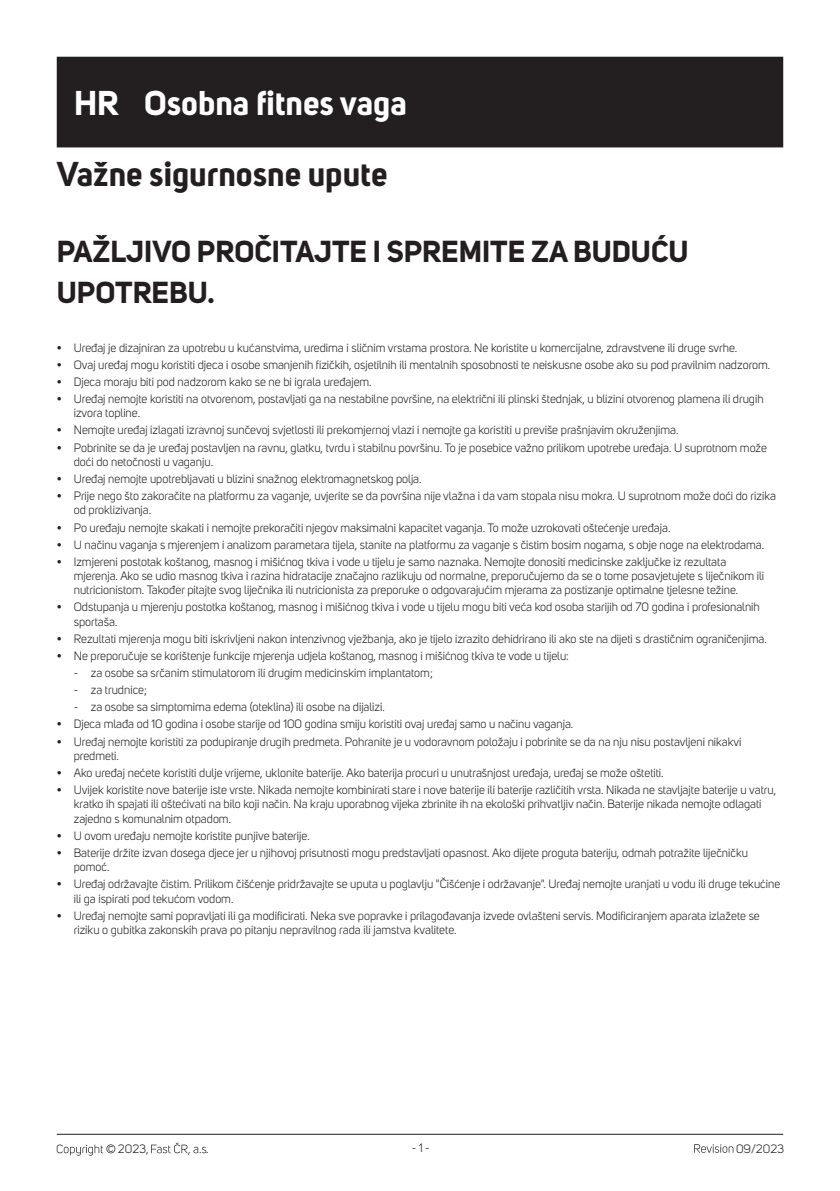
<style>
.page{position:relative;width:840px;height:1191px;background:#fff}
.page>*{position:absolute;margin:0;border:0;box-sizing:border-box;transform-origin:0 0}
.NADPIS_17_b{font:700 34px "Uni Sans";color:#231f20}
.BEZPEČNOST_-_NÁZEV_PRODUKTU{font:700 34px "Uni Sans";color:#fff}
.NADPIS_17_b-2{font:700 30px/40.8px "Uni Sans";color:#231f20}
.text_-_odrážka_6_b__3-3{font:12px/14.2px "Uni Sans";color:#231f20}
</style>
<div class="page">
<hr style="left:57px;top:1133px;width:725px;height:1px;background:#231f20">
<svg style="left:694px;top:1144px;width:39px;height:8px"></svg>
<svg style="left:57px;top:1144px;width:58px;height:11px"></svg>
<svg style="left:151px;top:1142px;width:55px;height:12px"></svg>
<div style="left:57px;top:57px;width:725px;height:90px;background:#231f20"></div>
<p class="BEZPEČNOST_-_NÁZEV_PRODUKTU" style="left:74px;top:82px;width:46px">HR</p>
<p class="BEZPEČNOST_-_NÁZEV_PRODUKTU" style="left:144px;top:82px;width:264px">Osobna fitnes vaga</p>
<p class="NADPIS_17_b" style="left:57px;top:153px;width:332px">Važne sigurnosne upute</p>
<p class="NADPIS_17_b-2" style="left:57px;top:231px;width:633px">PAŽLJIVO PROČITAJTE I SPREMITE ZA BUDUĆU<br>UPOTREBU.</p>
<p class="text_-_odrážka_6_b__3-3" style="left:57px;top:340px;width:681px">• Uređaj je dizajniran za upotrebu u kućanstvima, uredima i sličnim vrstama prostora. Ne koristite u komercijalne, zdravstvene ili druge svrhe.</p>
<p class="text_-_odrážka_6_b__3-3" style="left:57px;top:358px;width:714px">• Ovaj uređaj mogu koristiti djeca i osobe smanjenih fizičkih, osjetilnih ili mentalnih sposobnosti te neiskusne osobe ako su pod pravilnim nadzorom.</p>
<p class="text_-_odrážka_6_b__3-3" style="left:57px;top:375px;width:316px">• Djeca moraju biti pod nadzorom kako se ne bi igrala uređajem.</p>
<p class="text_-_odrážka_6_b__3-3" style="left:74px;top:392px;width:691px;text-indent:-17px">• Uređaj nemojte koristiti na otvorenom, postavljati ga na nestabilne površine, na električni ili plinski štednjak, u blizini otvorenog plamena ili drugih izvora topline.</p>
<p class="text_-_odrážka_6_b__3-3" style="left:57px;top:423px;width:623px">• Nemojte uređaj izlagati izravnoj sunčevoj svjetlosti ili prekomjernoj vlazi i nemojte ga koristiti u previše prašnjavim okruženjima.</p>
<p class="text_-_odrážka_6_b__3-3" style="left:74px;top:440px;width:694px;text-indent:-17px">• Pobrinite se da je uređaj postavljen na ravnu, glatku, tvrdu i stabilnu površinu. To je posebice važno prilikom upotrebe uređaja. U suprotnom može doći do netočnosti u vaganju.</p>
<p class="text_-_odrážka_6_b__3-3" style="left:57px;top:472px;width:366px">• Uređaj nemojte upotrebljavati u blizini snažnog elektromagnetskog polja.</p>
<p class="text_-_odrážka_6_b__3-3" style="left:74px;top:489px;width:703px;text-indent:-17px">• Prije nego što zakoračite na platformu za vaganje, uvjerite se da površina nije vlažna i da vam stopala nisu mokra. U suprotnom može doći do rizika od proklizivanja.</p>
<p class="text_-_odrážka_6_b__3-3" style="left:57px;top:520px;width:615px">• Po uređaju nemojte skakati i nemojte prekoračiti njegov maksimalni kapacitet vaganja. To može uzrokovati oštećenje uređaja.</p>
<p class="text_-_odrážka_6_b__3-3" style="left:57px;top:537px;width:708px">• U načinu vaganja s mjerenjem i analizom parametara tijela, stanite na platformu za vaganje s čistim bosim nogama, s obje noge na elektrodama.</p>
<p class="text_-_odrážka_6_b__3-3" style="left:74px;top:554px;width:691px;text-indent:-17px">• Izmjereni postotak koštanog, masnog i mišićnog tkiva i vode u tijelu je samo naznaka. Nemojte donositi medicinske zaključke iz rezultata mjerenja. Ako se udio masnog tkiva i razina hidratacije značajno razlikuju od normalne, preporučujemo da se o tome posavjetujete s liječnikom ili nutricionistom. Također pitajte svog liječnika ili nutricionista za preporuke o odgovarajućim mjerama za postizanje optimalne tjelesne težine.</p>
<p class="text_-_odrážka_6_b__3-3" style="left:74px;top:600px;width:687px;text-indent:-17px">• Odstupanja u mjerenju postotka koštanog, masnog i mišićnog tkiva i vode u tijelu mogu biti veća kod osoba starijih od 70 godina i profesionalnih sportaša.</p>
<p class="text_-_odrážka_6_b__3-3" style="left:57px;top:631px;width:711px">• Rezultati mjerenja mogu biti iskrivljeni nakon intenzivnog vježbanja, ako je tijelo izrazito dehidrirano ili ako ste na dijeti s drastičnim ograničenjima.</p>
<p class="text_-_odrážka_6_b__3-3" style="left:57px;top:649px;width:513px">• Ne preporučuje se korištenje funkcije mjerenja udjela koštanog, masnog i mišićnog tkiva te vode u tijelu:</p>
<p class="text_-_odrážka_6_b__3-3" style="left:74px;top:666px;width:360px">- za osobe sa srčanim stimulatorom ili drugim medicinskim implantatom;</p>
<p class="text_-_odrážka_6_b__3-3" style="left:74px;top:683px;width:75px">- za trudnice;</p>
<p class="text_-_odrážka_6_b__3-3" style="left:74px;top:700px;width:312px">- za osobe sa simptomima edema (oteklina) ili osobe na dijalizi.</p>
<p class="text_-_odrážka_6_b__3-3" style="left:57px;top:717px;width:518px">• Djeca mlađa od 10 godina i osobe starije od 100 godina smiju koristiti ovaj uređaj samo u načinu vaganja.</p>
<p class="text_-_odrážka_6_b__3-3" style="left:74px;top:734px;width:669px;text-indent:-17px">• Uređaj nemojte koristiti za podupiranje drugih predmeta. Pohranite je u vodoravnom položaju i pobrinite se da na nju nisu postavljeni nikakvi predmeti.</p>
<p class="text_-_odrážka_6_b__3-3" style="left:57px;top:766px;width:608px">• Ako uređaj nećete koristiti dulje vrijeme, uklonite baterije. Ako baterija procuri u unutrašnjost uređaja, uređaj se može oštetiti.</p>
<p class="text_-_odrážka_6_b__3-3" style="left:74px;top:783px;width:703px;text-indent:-17px">• Uvijek koristite nove baterije iste vrste. Nikada nemojte kombinirati stare i nove baterije ili baterije različitih vrsta. Nikada ne stavljajte baterije u vatru, kratko ih spajati ili oštećivati na bilo koji način. Na kraju uporabnog vijeka zbrinite ih na ekološki prihvatljiv način. Baterije nikada nemojte odlagati zajedno s komunalnim otpadom.</p>
<p class="text_-_odrážka_6_b__3-3" style="left:57px;top:828px;width:254px">• U ovom uređaju nemojte koristite punjive baterije.</p>
<p class="text_-_odrážka_6_b__3-3" style="left:74px;top:845px;width:675px;text-indent:-17px">• Baterije držite izvan dosega djece jer u njihovoj prisutnosti mogu predstavljati opasnost. Ako dijete proguta bateriju, odmah potražite liječničku pomoć.</p>
<p class="text_-_odrážka_6_b__3-3" style="left:74px;top:877px;width:707px;text-indent:-17px">• Uređaj održavajte čistim. Prilikom čišćenje pridržavajte se uputa u poglavlju "Čišćenje i održavanje". Uređaj nemojte uranjati u vodu ili druge tekućine ili ga ispirati pod tekućom vodom.</p>
<p class="text_-_odrážka_6_b__3-3" style="left:74px;top:908px;width:687px;text-indent:-17px">• Uređaj nemojte sami popravljati ili ga modificirati. Neka sve popravke i prilagođavanja izvede ovlašteni servis. Modificiranjem aparata izlažete se riziku o gubitka zakonskih prava po pitanju nepravilnog rada ili jamstva kvalitete.</p>
<p class="text_-_odrážka_6_b__3-3" style="left:118px;top:1142px;width:32px">2023,</p>
<p class="text_-_odrážka_6_b__3-3" style="left:206px;top:1142px;width:4px">.</p>
<p class="text_-_odrážka_6_b__3-3" style="left:411px;top:1140px;width:19px">- 1 -</p>
<p class="text_-_odrážka_6_b__3-3" style="left:735px;top:1141px;width:50px">09/2023</p>
</div>
